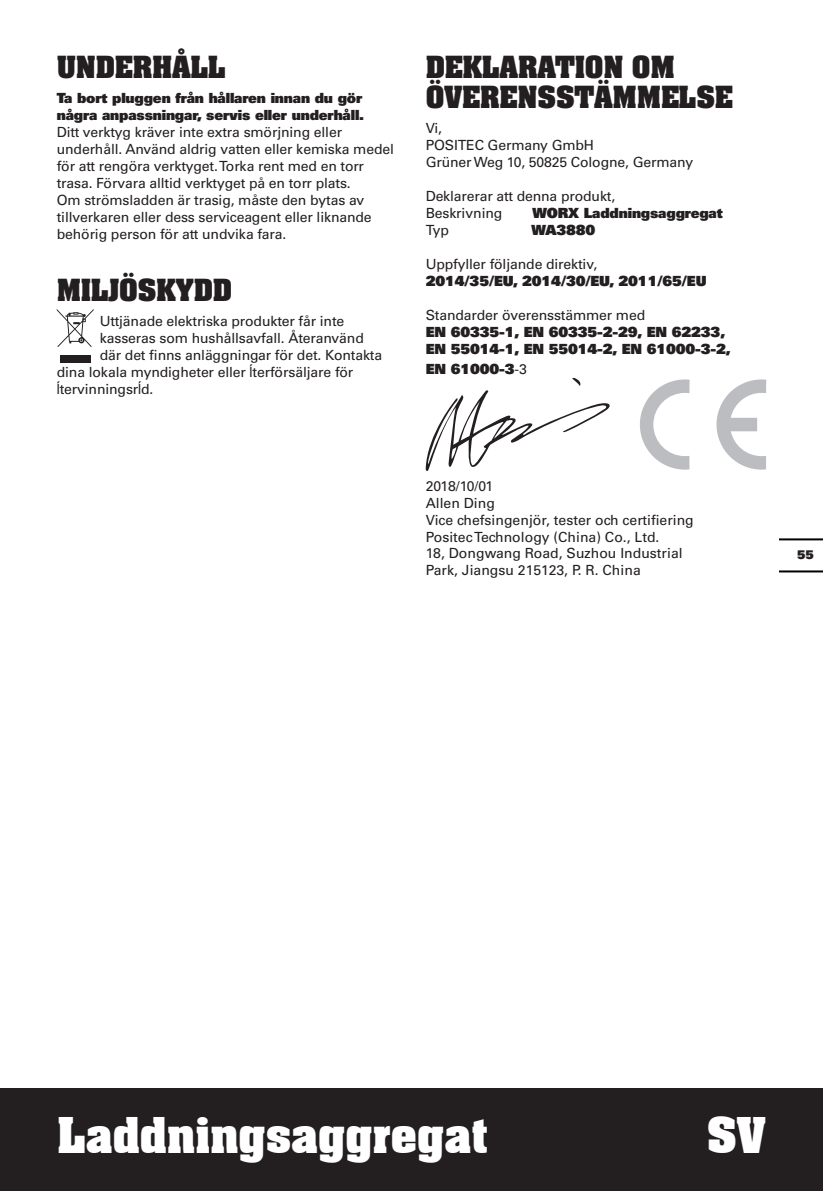
<style>
.page{position:relative;width:823px;height:1191px;background:#fff}
.page>*{position:absolute;margin:0;border:0;box-sizing:border-box;transform-origin:0 0}
.t1{font:700 48px "Aachen BT";letter-spacing:-.025em;color:#fff}
.t2{font:700 26px/30px "Aachen";letter-spacing:-.01em;color:#231f20}
.t3{font:14px/17px "Univers";letter-spacing:-.01em;color:#231f20}
.t4{font:900 14px/17px "Univers";letter-spacing:-.01em;color:#231f20}
.t5{font:900 12px "Univers";color:#231f20}
.s1{font-family:"Arial"}
.s2{font-weight:400}
</style>
<div class="page">
<div style="left:0;top:1089px;width:822px;height:102px;background:#231f20"></div>
<hr style="left:779px;top:570px;width:43px;height:2px;background:#000">
<hr style="left:779px;top:538px;width:43px;height:2px;background:#000">
<svg style="left:57px;top:309px;width:37px;height:38px"></svg>
<div style="left:60px;top:355px;width:30px;height:7px;background:#231f20"></div>
<svg style="left:425px;top:378px;width:185px;height:93px"></svg>
<svg style="left:640px;top:379px;width:49px;height:90px"></svg>
<svg style="left:716px;top:379px;width:49px;height:90px"></svg>
<h2 class="t2" style="left:57px;top:51px;width:170px">UNDERHÅLL</h2>
<p class="t4" style="left:57px;top:89px;width:309px">Ta bort pluggen från hållaren innan du gör några anpassningar, servis eller underhåll.</p>
<p class="t3" style="left:57px;top:124px;width:338px">Ditt verktyg kräver inte extra smörjning eller underhåll. Använd aldrig vatten eller kemiska medel för att rengöra verktyget. Torka rent med en torr trasa. Förvara alltid verktyget på en torr plats.<br>Om strömsladden är trasig, måste den bytas av tillverkaren eller dess serviceagent eller liknande behörig person för att undvika fara.</p>
<h2 class="t2" style="left:57px;top:274px;width:176px">MILJÖSKYDD</h2>
<p class="t3" style="left:100px;top:313px;width:246px">Uttjänade elektriska produkter får inte</p>
<p class="t3" style="left:100px;top:330px;width:265px">kasseras som hushållsavfall. Återanvänd</p>
<p class="t3" style="left:100px;top:347px;width:284px">där det finns anläggningar för det. Kontakta</p>
<p class="t3" style="left:57px;top:364px;width:298px">dina lokala myndigheter eller <span class="s1">ĺ</span>terförsäljare för</p>
<p class="t3" style="left:57px;top:381px;width:98px"><span class="s1">ĺ</span>tervinningsr<span class="s1">ĺ</span>d.</p>
<h2 class="t2" style="left:425px;top:51px;width:309px">DEKLARATION OM<br>ÖVERENSSTÄMMELSE</h2>
<p class="t3" style="left:425px;top:120px;width:269px">Vi,<br>POSITEC Germany GmbH<br>Grüner Weg 10, 50825 Cologne, Germany</p>
<p class="t3" style="left:425px;top:188px;width:191px">Deklarerar att denna produkt,<br>Beskrivning</p>
<p class="t4" style="left:532px;top:204px;width:192px">WORX Laddningsaggregat</p>
<p class="t3" style="left:425px;top:222px;width:25px">Typ</p>
<p class="t4" style="left:531px;top:221px;width:65px">WA3880</p>
<p class="t3" style="left:425px;top:256px;width:173px">Uppfyller följande direktiv,</p>
<p class="t4" style="left:425px;top:272px;width:282px">2014/35/EU, 2014/30/EU, 2011/65/EU</p>
<p class="t3" style="left:425px;top:307px;width:221px">Standarder överensstämmer med</p>
<p class="t4" style="left:425px;top:323px;width:306px">EN 60335-1, EN 60335-2-29, EN 62233,<br>EN 55014-1, EN 55014-2, EN 61000-3-2,</p>
<p class="t4" style="left:425px;top:360px;width:103px">EN 61000-3<span class="s2">-3</span></p>
<p class="t3" style="left:425px;top:478px;width:269px">2018/10/01<br>Allen Ding<br>Vice chefsingenjör, tester och certifiering<br>Positec Technology (China) Co., Ltd.<br>18, Dongwang Road, Suzhou Industrial<br>Park, Jiangsu 215123, P. R. China</p>
<p class="t5" style="left:796px;top:546px;width:18px">55</p>
<h1 class="t1" style="left:57px;top:1104px;width:433px">Laddningsaggregat</h1>
<h1 class="t1" style="left:706px;top:1104px;width:61px">SV</h1>
</div>
